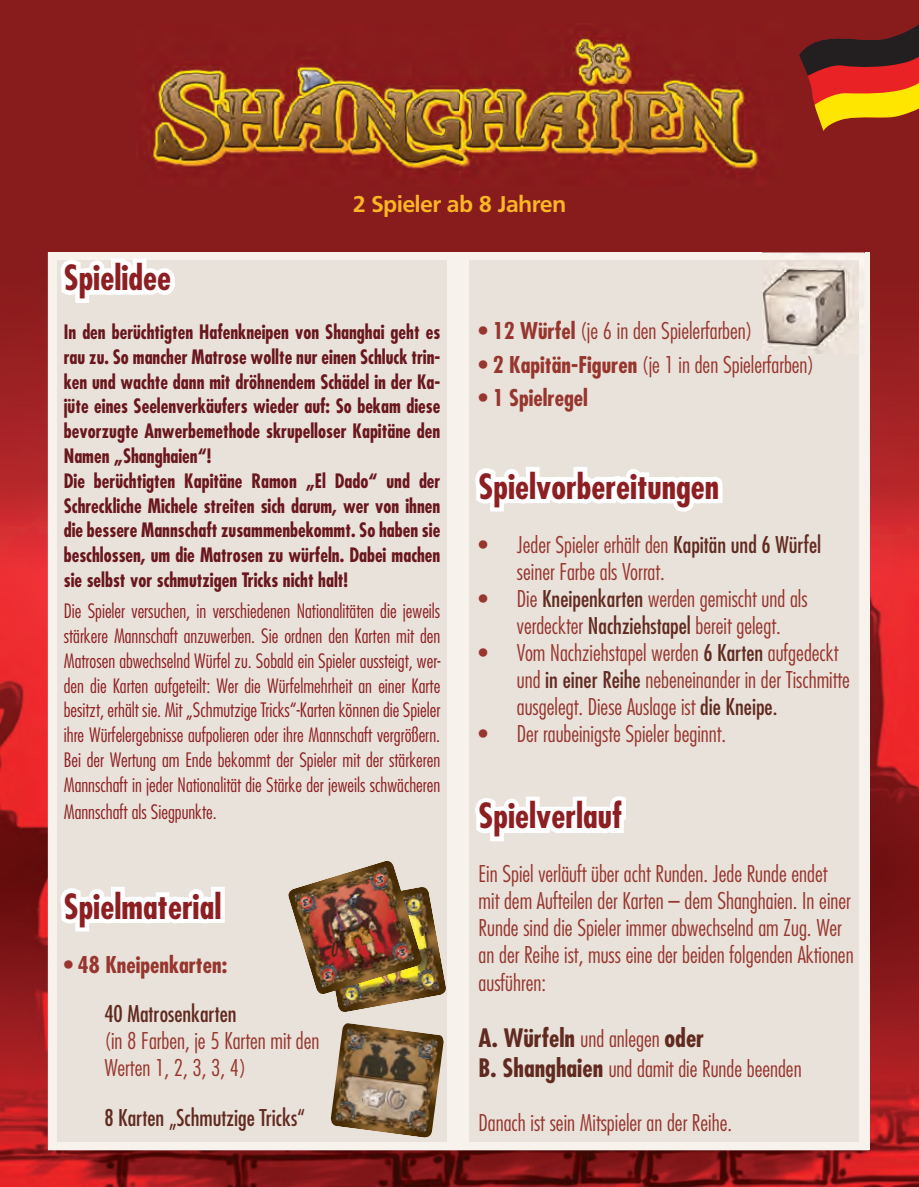
<style>
.page{position:relative;width:919px;height:1187px;background:#fff}
.page>*{position:absolute;margin:0;border:0;box-sizing:border-box;transform-origin:0 0}
.t1{font:700 condensed 33.75px "Futura";color:#8d1f22}
.t2{font:700 condensed 24.75px "Futura";color:#612a20}
.t3{font:300 condensed 22.5px/27px "Futura";color:#96362e}
.t4{font:condensed 22.5px "Futura";color:#612a20}
.t5{font:700 condensed 22.5px "Futura";color:#96362e}
.t6{font:700 22.5px "Frutiger BSK";color:#fab625}
.t7{font:300 condensed 19.35px/24.8px "Futura";color:#8d1f22;text-align:justify}
.t8{font:700 condensed 19.35px/24.8px "Futura";color:#69161d;scale:.95 1}
.s1{font-weight:300}
.s2{font-weight:700}
.s3{font-weight:400;color:#612a20}
.s4{font-weight:300;font-size:22.5px;color:#96362e}
.s5{font-weight:700;font-size:24.75px;color:#612a20}
</style>
<div class="page">
<img style="left:0;top:0;width:918px;height:1186px">
<div style="left:48px;top:252px;width:821px;height:898px;background:#f7f2eb"></div>
<div style="left:57px;top:260px;width:389px;height:881px;background:#e9e2da"></div>
<div style="left:468px;top:260px;width:390px;height:881px;background:#e9e2da"></div>
<svg style="left:56px;top:248px;width:124px;height:55px"></svg>
<svg style="left:60px;top:887px;width:162px;height:45px"></svg>
<div style="left:211px;top:886px;width:14px;height:36px;border:9px solid #fff"></div>
<svg style="left:475px;top:467px;width:248px;height:45px"></svg>
<img style="left:136px;top:24px;width:646px;height:161px">
<img style="left:330px;top:1023px;width:114px;height:115px">
<img style="left:336px;top:885px;width:111px;height:128px">
<img style="left:288px;top:861px;width:135px;height:134px">
<img style="left:762px;top:243px;width:102px;height:111px">
<img style="left:762px;top:260px;width:96px;height:94px">
<svg style="left:475px;top:796px;width:151px;height:46px"></svg>
<svg style="left:798px;top:11px;width:120px;height:120px;background:#9a4119"></svg>
<p class="t6" style="left:353px;top:190px;width:214px">2 Spieler ab 8 Jahren</p>
<h1 class="t1" style="left:64px;top:256px;width:109px">Spielidee</h1>
<p class="t8" style="left:64px;top:319px;width:398px">In den berüchtigten Hafenkneipen von Shanghai geht es rau zu. So mancher Matrose wollte nur einen Schluck trin&shy;ken und wachte dann mit dröhnendem Schädel in der Ka&shy;jüte eines Seelenverkäufers wieder auf: So bekam diese bevorzugte Anwerbemethode skrupelloser Kapitäne den Namen „Shanghaien“!<br>Die berüchtigten Kapitäne Ramon „El Dado“ und der Schreckliche Michele streiten sich darum, wer von ihnen die bessere Mannschaft zusammenbekommt. So haben sie beschlossen, um die Matrosen zu würfeln. Dabei machen sie selbst vor schmutzigen Tricks nicht halt!</p>
<p class="t7" style="left:64px;top:598px;width:378px">Die Spieler versuchen, in verschiedenen Nationalitäten die jeweils stärkere Mannschaft anzuwerben. Sie ordnen den Karten mit den Matrosen abwechselnd Würfel zu. Sobald ein Spieler aussteigt, wer&shy;den die Karten aufgeteilt: Wer die Würfelmehrheit an einer Karte besitzt, erhält sie. Mit „Schmutzige Tricks“-Karten können die Spieler ihre Würfelergebnisse aufpolieren oder ihre Mannschaft vergrößern.<br>Bei der Wertung am Ende bekommt der Spieler mit der stärkeren Mannschaft in jeder Nationalität die Stärke der jeweils schwächeren</p>
<p class="t7" style="left:64px;top:799px;width:154px">Mannschaft als Siegpunkte.</p>
<h1 class="t1" style="left:64px;top:884px;width:159px">Spielmaterial</h1>
<p class="t5" style="left:64px;top:949px;width:165px"><span class="s1">•</span> 48 Kneipenkarten:</p>
<p class="t4" style="left:104px;top:999px;width:134px">40 Matrosenkarten</p>
<p class="t3" style="left:104px;top:1027px;width:217px">(in 8 Farben, je 5 Karten mit den<br>Werten 1, 2, 3, 3, 4)</p>
<p class="t4" style="left:104px;top:1103px;width:202px">8 Karten „Schmutzige Tricks“</p>
<p class="t3" style="left:478px;top:317px;width:275px">• <span class="s2">12 Würfel</span> (je 6 in den Spielerfarben)</p>
<p class="t3" style="left:478px;top:350px;width:337px">• <span class="s2">2 Kapitän-Figuren</span> (je 1 in den Spielerfarben)</p>
<p class="t5" style="left:478px;top:383px;width:111px"><span class="s1">•</span> 1 Spielregel</p>
<h1 class="t1" style="left:478px;top:464px;width:242px">Spielvorbereitungen</h1>
<p class="t3" style="left:517px;top:530px;width:306px;text-indent:-38px">• Jeder Spieler erhält den <span class="s3">Kapitän und 6 Würfel </span>seiner Farbe als Vorrat.</p>
<p class="t3" style="left:478px;top:584px;width:330px;text-align:center">• Die <span class="s3">Kneipenkarten</span> werden gemischt und als verdeckter <span class="s3">Nachziehstapel</span> bereit gelegt.</p>
<p class="t3" style="left:517px;top:638px;width:334px;text-indent:-38px">• Vom Nachziehstapel werden <span class="s3">6 Karten</span> aufgedeckt und <span class="s3">in einer Reihe</span> nebeneinander in der Tischmitte ausgelegt. Diese Auslage ist <span class="s3">die Kneipe.</span></p>
<p class="t3" style="left:478px;top:719px;width:249px">• Der raubeinigste Spieler beginnt.</p>
<h1 class="t1" style="left:478px;top:794px;width:145px">Spielverlauf</h1>
<p class="t3" style="left:478px;top:860px;width:376px">Ein Spiel verläuft über acht Runden. Jede Runde endet mit dem Aufteilen der Karten – dem Shanghaien. In einer Runde sind die Spieler immer abwechselnd am Zug. Wer an der Reihe ist, muss eine der beiden folgenden Aktionen ausführen:</p>
<p class="t2" style="left:478px;top:1021px;width:227px">A. Würfeln <span class="s4">und anlegen</span> oder</p>
<p class="t3" style="left:478px;top:1054px;width:324px"><span class="s5">B. Shanghaien</span> und damit die Runde beenden</p>
<p class="t3" style="left:478px;top:1108px;width:255px">Danach ist sein Mitspieler an der Reihe.</p>
</div>
